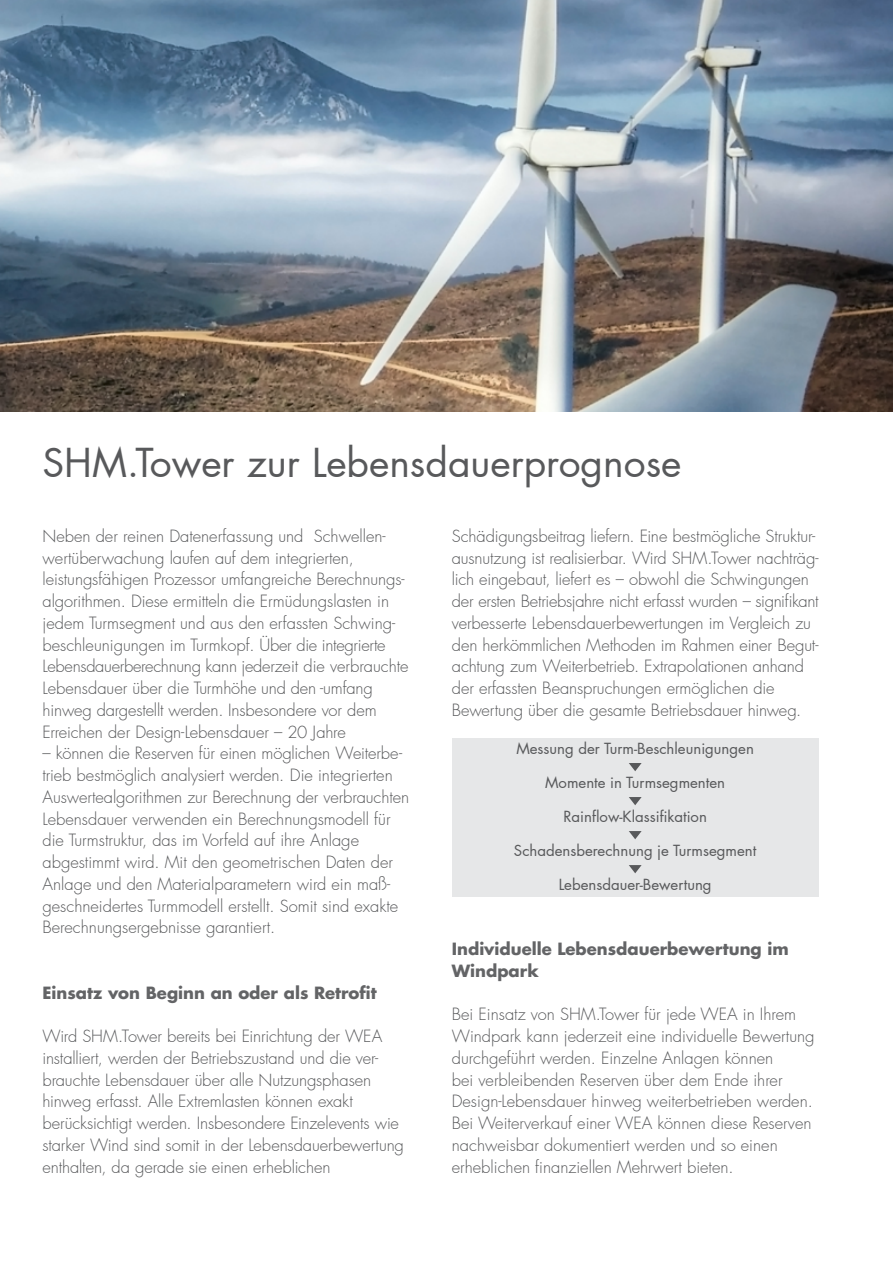
<style>
.page{position:relative;width:893px;height:1263px;background:#fff}
.page>*{position:absolute;margin:0;border:0;box-sizing:border-box;transform-origin:0 0}
.t1{font:39px "Futura LT Pro";color:#58595b}
.t2{font:300 16.5px/21.8px "Futura LT Pro";color:#58595b}
.t3{font:700 16.5px/21.8px "Futura LT Pro";color:#636466}
.t4{font:15px "Futura LT Pro";color:#58595b}
</style>
<div class="page">
<img style="left:0;top:0;width:893px;height:412px">
<div style="left:452px;top:738px;width:367px;height:159px;background:#e6e7e8"></div>
<svg style="left:629px;top:763px;width:13px;height:8px"></svg>
<svg style="left:629px;top:797px;width:13px;height:8px"></svg>
<svg style="left:629px;top:831px;width:13px;height:8px"></svg>
<svg style="left:629px;top:865px;width:13px;height:8px"></svg>
<h1 class="t1" style="left:43px;top:436px;width:640px">SHM.Tower zur Lebensdauerprognose</h1>
<p class="t2" style="left:43px;top:525px;width:368px">Neben der reinen Datenerfassung und Schwellen&shy;wertüberwachung laufen auf dem integrierten, leistungsfähigen Prozessor umfangreiche Berechnungs&shy;algorithmen. Diese ermitteln die Ermüdungslasten in jedem Turmsegment und aus den erfassten Schwing&shy;beschleunigungen im Turmkopf. Über die integrierte Lebensdauerberechnung kann jederzeit die verbrauchte Lebensdauer über die Turmhöhe und den -umfang hinweg dargestellt werden. Insbesondere vor dem Erreichen der Design-Lebensdauer – 20 Jahre</p>
<p class="t2" style="left:43px;top:742px;width:368px">– können die Reserven für einen möglichen Weiterbe&shy;trieb bestmöglich analysiert werden. Die integrierten Auswertealgorithmen zur Berechnung der verbrauchten Lebensdauer verwenden ein Berechnungsmodell für die Turmstruktur, das im Vorfeld auf ihre Anlage abgestimmt wird. Mit den geometrischen Daten der Anlage und den Materialparametern wird ein maß&shy;geschneidertes Turmmodell erstellt. Somit sind exakte Berechnungsergebnisse garantiert.</p>
<p class="t3" style="left:43px;top:981px;width:336px">Einsatz von Beginn an oder als Retrofit</p>
<p class="t2" style="left:43px;top:1025px;width:363px">Wird SHM.Tower bereits bei Einrichtung der WEA installiert, werden der Betriebszustand und die ver&shy;brauchte Lebensdauer über alle Nutzungsphasen hinweg erfasst. Alle Extremlasten können exakt berücksichtigt werden. Insbesondere Einzelevents wie starker Wind sind somit in der Lebensdauerbewertung enthalten, da gerade sie einen erheblichen</p>
<p class="t2" style="left:452px;top:525px;width:368px">Schädigungsbeitrag liefern. Eine bestmögliche Struktur&shy;ausnutzung ist realisierbar. Wird SHM.Tower nachträg&shy;lich eingebaut, liefert es – obwohl die Schwingungen der ersten Betriebsjahre nicht erfasst wurden – signifikant verbesserte Lebensdauerbewertungen im Vergleich zu den herkömmlichen Methoden im Rahmen einer Begut&shy;achtung zum Weiterbetrieb. Extrapolationen anhand der erfassten Beanspruchungen ermöglichen die Bewertung über die gesamte Betriebsdauer hinweg.</p>
<p class="t4" style="left:516px;top:738px;width:239px">Messung der Turm-Beschleunigungen</p>
<p class="t4" style="left:545px;top:772px;width:182px">Momente in Turmsegmenten</p>
<p class="t4" style="left:563px;top:806px;width:145px">Rainflow-Klassifikation</p>
<p class="t4" style="left:514px;top:840px;width:244px">Schadensberechnung je Turmsegment</p>
<p class="t4" style="left:559px;top:874px;width:154px">Lebensdauer-Bewertung</p>
<p class="t3" style="left:452px;top:937px;width:338px">Individuelle Lebensdauerbewertung im<br>Windpark</p>
<p class="t2" style="left:452px;top:1003px;width:364px">Bei Einsatz von SHM.Tower für jede WEA in Ihrem Windpark kann jederzeit eine individuelle Bewertung durchgeführt werden. Einzelne Anlagen können<br>bei verbleibenden Reserven über dem Ende ihrer Design-Lebensdauer hinweg weiterbetrieben werden.<br>Bei Weiterverkauf einer WEA können diese Reserven nachweisbar dokumentiert werden und so einen erheblichen finanziellen Mehrwert bieten.</p>
</div>
